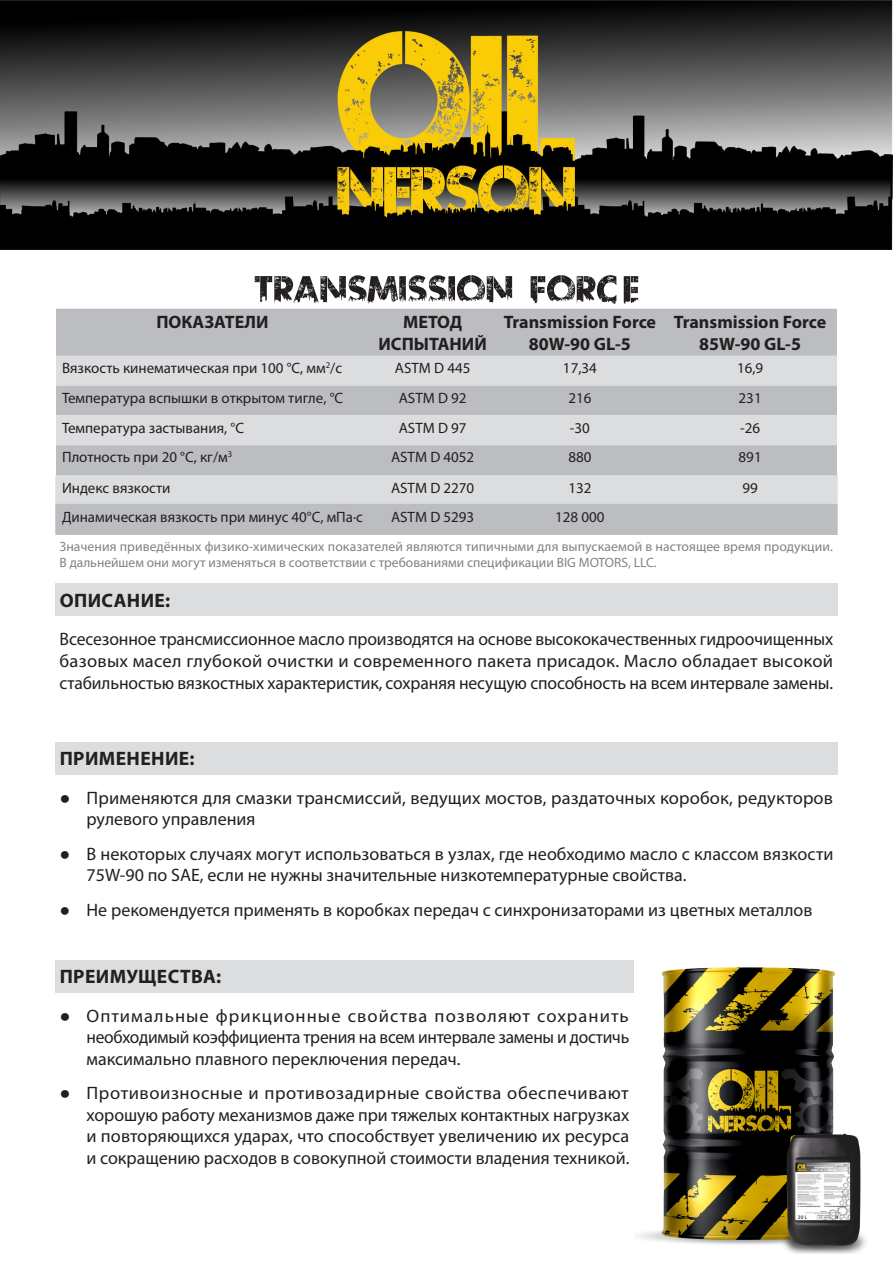
<style>
.page{position:relative;width:893px;height:1263px;background:#fff}
.page>*{position:absolute;margin:0;border:0;box-sizing:border-box;transform-origin:0 0}
.Стиль_абзаца_1{font:700 19.5px "Myriad Pro";letter-spacing:.02em;color:#231f20}
.основа{font:18px/21.6px "Myriad Pro";color:#231f20;text-align:justify}
.основа-2{font:700 18px/21.6px "Myriad Pro";color:#231f20;text-align:center}
.основа-3{font:15px "Myriad Pro";color:#231f20}
.основа-4{font:13.5px/16.2px "Myriad Pro";letter-spacing:.005em;color:#808285}
.s1{font-family:"Arial"}
</style>
<div class="page">
<img style="left:0;top:0;width:893px;height:249px">
<img style="left:638px;top:967px;width:210px;height:287px">
<hr style="left:55px;top:475px;width:314px;height:2px;background:#dcdddf">
<hr style="left:55px;top:477px;width:2px;height:27px;background:#dcdddf">
<hr style="left:663px;top:475px;width:175px;height:2px;background:#dcdddf">
<hr style="left:836px;top:477px;width:2px;height:27px;background:#dcdddf">
<hr style="left:55px;top:504px;width:314px;height:1px;background:#bcbdc0">
<hr style="left:55px;top:505px;width:2px;height:28px;background:#bcbdc0">
<hr style="left:55px;top:533px;width:314px;height:2px;background:#bcbdc0">
<hr style="left:369px;top:533px;width:127px;height:2px;background:#bcbdc0">
<hr style="left:496px;top:533px;width:167px;height:2px;background:#bcbdc0">
<hr style="left:663px;top:504px;width:175px;height:1px;background:#bcbdc0">
<hr style="left:836px;top:505px;width:2px;height:28px;background:#bcbdc0">
<hr style="left:663px;top:533px;width:175px;height:2px;background:#bcbdc0">
<div style="left:55px;top:742px;width:783px;height:32px;background:#dcdddf"></div>
<div style="left:55px;top:584px;width:783px;height:32px;background:#dcdddf"></div>
<svg style="left:56px;top:275px;width:781px;height:258px"></svg>
<img style="left:781px;top:1124px;width:85px;height:129px">
<div style="left:55px;top:960px;width:579px;height:32px;background:#dcdddf"></div>
<p class="основа-2" style="left:156px;top:311px;width:114px">ПОКАЗАТЕЛИ</p>
<p class="основа-2" style="left:379px;top:311px;width:110px">МЕТОД<br>ИСПЫТАНИЙ</p>
<p class="основа-2" style="left:504px;top:311px;width:154px">Transmission Force<br>80W-90 GL-5</p>
<p class="основа-2" style="left:674px;top:311px;width:154px">Transmission Force<br>85W-90 GL-5</p>
<p class="основа-3" style="left:62px;top:359px;width:282px">Вязкость кинематическая при 100 °С, мм<sup>2</sup>/с</p>
<p class="основа-3" style="left:395px;top:359px;width:77px">ASTM D 445</p>
<p class="основа-3" style="left:563px;top:359px;width:35px">17,34</p>
<p class="основа-3" style="left:737px;top:359px;width:28px">16,9</p>
<p class="основа-3" style="left:62px;top:389px;width:283px">Температура вспышки в открытом тигле, °С</p>
<p class="основа-3" style="left:399px;top:389px;width:69px">ASTM D 92</p>
<p class="основа-3" style="left:568px;top:389px;width:25px">216</p>
<p class="основа-3" style="left:739px;top:389px;width:25px">231</p>
<p class="основа-3" style="left:62px;top:418px;width:184px">Температура застывания, °С</p>
<p class="основа-3" style="left:399px;top:418px;width:69px">ASTM D 97</p>
<p class="основа-3" style="left:570px;top:418px;width:21px">-30</p>
<p class="основа-3" style="left:740px;top:418px;width:21px">-26</p>
<p class="основа-3" style="left:62px;top:448px;width:172px">Плотность при 20 °С, кг/м<sup>3</sup></p>
<p class="основа-3" style="left:391px;top:448px;width:85px">ASTM D 4052</p>
<p class="основа-3" style="left:568px;top:448px;width:25px">880</p>
<p class="основа-3" style="left:739px;top:448px;width:25px">891</p>
<p class="основа-3" style="left:62px;top:479px;width:110px">Индекс вязкости</p>
<p class="основа-3" style="left:391px;top:479px;width:85px">ASTM D 2270</p>
<p class="основа-3" style="left:568px;top:479px;width:25px">132</p>
<p class="основа-3" style="left:742px;top:479px;width:17px">99</p>
<p class="основа-3" style="left:62px;top:508px;width:302px">Динамическая вязкость при минус 40°С, мПа·с</p>
<p class="основа-3" style="left:391px;top:508px;width:85px">ASTM D 5293</p>
<p class="основа-3" style="left:555px;top:508px;width:51px">128 000</p>
<p class="основа-4" style="left:60px;top:538px;width:775px">Значения приведённых физико-химических показателей являются типичными для выпускаемой в настоящее время продукции.<br>В дальнейшем они могут изменяться в соответствии с требованиями спецификации BIG MOTORS, LLC.</p>
<p class="Стиль_абзаца_1" style="left:60px;top:587px;width:112px">ОПИСАНИЕ:</p>
<p class="основа" style="left:60px;top:628px;width:775px">Всесезонное трансмиссионное масло производятся на основе высококачественных гидроочищенных базовых масел глубокой очистки и современного пакета присадок. Масло обладает высокой стабильностью вязкостных характеристик, сохраняя несущую способность на всем интервале замены.</p>
<p class="Стиль_абзаца_1" style="left:60px;top:746px;width:136px">ПРИМЕНЕНИЕ:</p>
<p class="основа" style="left:87px;top:787px;width:748px;text-indent:-27px"><span class="s1">●</span> Применяются для смазки трансмиссий, ведущих мостов, раздаточных коробок, редукторов рулевого управления</p>
<p class="основа" style="left:87px;top:843px;width:748px;text-indent:-27px"><span class="s1">●</span> В некоторых случаях могут использоваться в узлах, где необходимо масло с классом вязкости<br>75W‑90 по SAE, если не нужны значительные низкотемпературные свойства.</p>
<p class="основа" style="left:60px;top:898px;width:754px"><span class="s1">●</span> Не рекомендуется применять в коробках передач с синхронизаторами из цветных металлов</p>
<p class="Стиль_абзаца_1" style="left:60px;top:964px;width:163px">ПРЕИМУЩЕСТВА:</p>
<p class="основа" style="left:87px;top:1004px;width:544px;text-indent:-27px"><span class="s1">●</span> Оптимальные фрикционные свойства позволяют сохранить необходимый коэффициента трения на всем интервале замены и достичь максимально плавного переключения передач.</p>
<p class="основа" style="left:87px;top:1082px;width:544px;text-indent:-27px"><span class="s1">●</span> Противоизносные и противозадирные свойства обеспечивают хорошую работу механизмов даже при тяжелых контактных нагрузках и повторяющихся ударах, что способствует увеличению их ресурса и сокращению расходов в совокупной стоимости владения техникой.</p>
</div>
